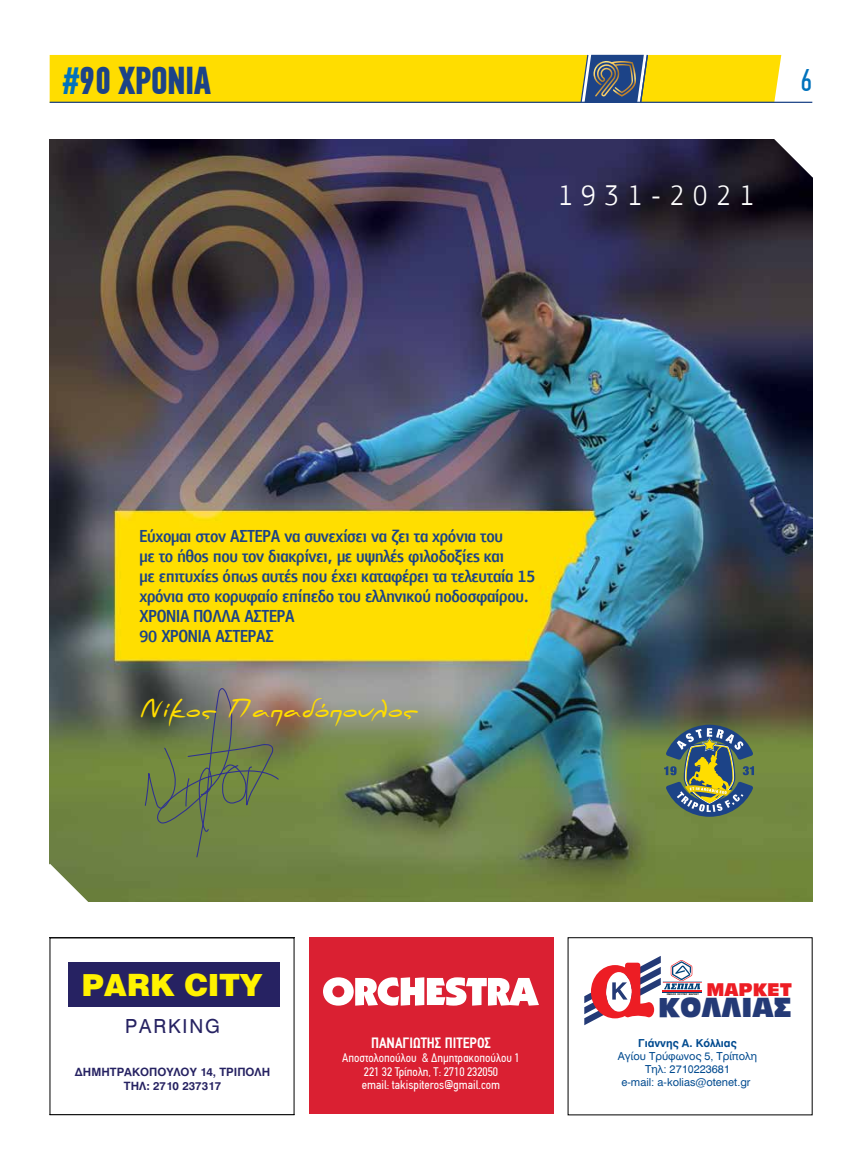
<style>
.page{position:relative;width:862px;height:1170px;background:#fff}
.page>*{position:absolute;margin:0;border:0;box-sizing:border-box;transform-origin:0 0}
.t1{font:700 38.75px "PF Din Text Comp Pro";letter-spacing:-.02em;color:#1c4387}
.t2{font:31.25px "PF Din Text Comp Pro";color:#0072bc}
.t3{font:900 30.12px "UB Helvetica";color:#fff200}
.t4{font:28.62px "UB Antique Olive Compact";color:#243a76}
.t5{font:700 25px "PF Scandal Pro";letter-spacing:-.02em;color:#fd0}
.t6{font:19px "UB Helvetica";letter-spacing:.1em;color:#262262}
.t7{font:19px "UB Antique Olive Compact";color:#ed1d24}
.t8{font:700 14.88px "PF Din Text Condensed";color:#fff}
.t9{font:12.38px/13.6px "PF Din Text Condensed";color:#fff;text-align:center}
.t10{font:11.25px/13.5px "UB Helvetica Bold";color:#262262;text-align:center}
.t11{font:10.88px/13px "UB Helvetica";color:#004a8f;text-align:center}
.t12{font:10.88px "UB Helvetica Bold";color:#004a8f}
.t13{font:700 2.38px "Arial";color:#000}
.s1{color:#0072bc}
</style>
<div class="page">
<hr style="left:50px;top:102px;width:761px;height:1px;background:#1c4387">
<svg style="left:50px;top:54px;width:730px;height:49px;background:#ebd013"></svg>
<svg style="left:584px;top:956px;width:117px;height:69px"></svg>
<hr style="left:662px;top:989px;width:39px;height:2px;background:#ed1d24">
<hr style="left:662px;top:991px;width:39px;height:1px;background:#004379">
<div style="left:68px;top:962px;width:212px;height:45px;background:#262262"></div>
<div style="left:308px;top:937px;width:245px;height:176px;background:#da2032"></div>
<svg style="left:323px;top:977px;width:215px;height:28px"></svg>
<img style="left:50px;top:139px;width:761px;height:762px">
<svg style="left:144px;top:683px;width:135px;height:174px;background:#6e7b4f"></svg>
<svg style="left:773px;top:139px;width:39px;height:38px"></svg>
<svg style="left:49px;top:863px;width:39px;height:39px"></svg>
<svg style="left:663px;top:724px;width:90px;height:92px;background:#667a68"></svg>
<div style="left:139px;top:528px;width:395px;height:93px;background:#ffde00"></div>
<div style="left:140px;top:629px;width:133px;height:12px;background:#ffde00"></div>
<svg style="left:560px;top:185px;width:10px;height:20px"></svg>
<svg style="left:582px;top:185px;width:12px;height:20px"></svg>
<svg style="left:630px;top:185px;width:10px;height:20px"></svg>
<svg style="left:652px;top:196px;width:7px;height:2px"></svg>
<svg style="left:671px;top:185px;width:11px;height:20px"></svg>
<svg style="left:693px;top:185px;width:13px;height:20px"></svg>
<svg style="left:717px;top:185px;width:11px;height:20px"></svg>
<svg style="left:741px;top:185px;width:11px;height:20px"></svg>
<svg style="left:605px;top:186px;width:12px;height:19px"></svg>
<h1 class="t1" style="left:63px;top:57px;width:150px"><span class="s1">#</span>90 ΧΡΟΝΙΑ</h1>
<h2 class="t2" style="left:800px;top:63px;width:13px">6</h2>
<h3 class="t5" style="left:139px;top:693px;width:281px">Νίκος Παπαδόπουλος</h3>
<h3 class="t3" style="left:81px;top:967px;width:182px">PARK CITY</h3>
<h3 class="t6" style="left:125px;top:1014px;width:96px">PARKING</h3>
<p class="t10" style="left:75px;top:1065px;width:197px">ΔΗΜΗΤΡΑΚΟΠΟΥΛΟΥ 14, ΤΡΙΠΟΛΗ<br>ΤΗΛ: 2710 237317</p>
<p class="t8" style="left:371px;top:1034px;width:121px">ΠΑΝΑΓΙΩΤΗΣ ΠΙΤΕΡΟΣ</p>
<p class="t9" style="left:342px;top:1050px;width:179px">Αποστολοπούλου &amp; Δηµητρακοπούλου 1<br>221 32 Τρίπολη, Τ: 2710 232050<br>email: takispiteros@gmail.com</p>
<p class="t13" style="left:666px;top:992px;width:34px">ΟΜΙΛΟΣ ΣΟΥΠΕΡ ΜΑΡΚΕΤ</p>
<h3 class="t7" style="left:706px;top:980px;width:87px">ΜΑΡΚΕΤ</h3>
<h3 class="t4" style="left:657px;top:992px;width:135px">ΚΟΛΛΙΑΣ</h3>
<p class="t12" style="left:638px;top:1036px;width:100px">Γιάννης Α. Κόλλιας</p>
<p class="t11" style="left:617px;top:1049px;width:141px">Αγίου Τρύφωνος 5, Τρίπολη<br>Τηλ: 2710223681<br>e-mail: a-kolias@otenet.gr</p>
</div>
